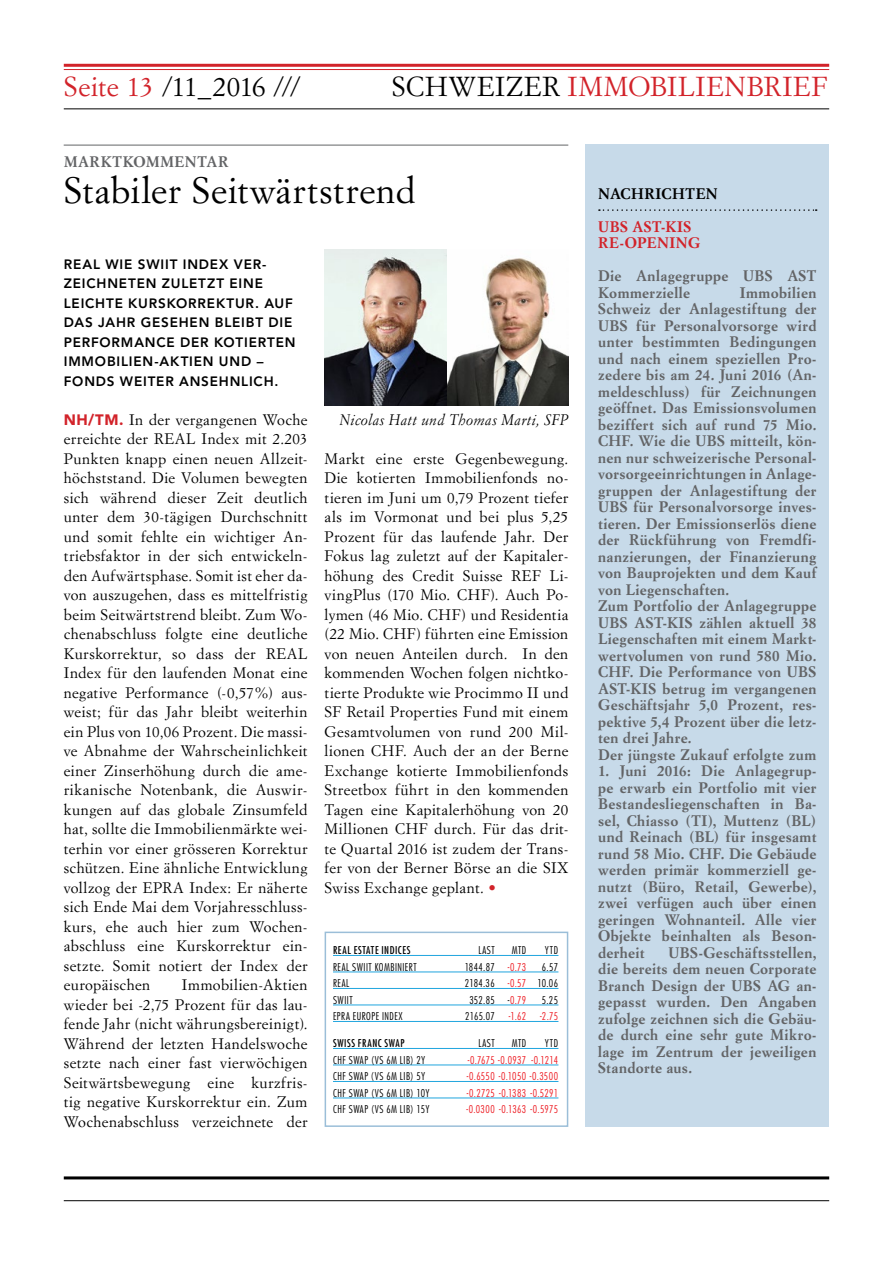
<style>
.page{position:relative;width:893px;height:1263px;background:#fff}
.page>*{position:absolute;margin:0;border:0;box-sizing:border-box;transform-origin:0 0}
.t1{font:36px "Simoncini Garamond Std";letter-spacing:.02em;color:#000}
.t2{font:27px "Simoncini Garamond Std";letter-spacing:.03em;color:#d2232a}
.t3{font:27px "Simoncini Garamond Std";letter-spacing:.005em;color:#000}
.t4{font:15px/19.5px "Simoncini Garamond Std";letter-spacing:.025em;color:#000;text-align:justify}
.t5{font:700 15px/16.5px "Simoncini Garamond Std";letter-spacing:.025em;color:#636466}
.t6{font:italic 15px "Simoncini Garamond Std";letter-spacing:.02em;color:#000}
.t7{font:700 15px/16.5px "Simoncini Garamond Std";letter-spacing:.03em;color:#d2232a}
.t8{font:700 15px "Simoncini Garamond Std";letter-spacing:.03em;color:#000}
.t9{font:800 13.5px/19.5px "Avenir LT Std";letter-spacing:.06em;color:#000}
.t10{font:300 condensed 10.5px "Futura Std";letter-spacing:.045em;color:#000}
.t11{font:300 condensed 10.5px "Futura Std";letter-spacing:.025em;color:#ed1d24}
.t12{font:condensed 10.5px "Futura Std";letter-spacing:.055em;color:#000}
.t13{font:300 condensed 10.5px "Futura Std";letter-spacing:.025em;color:#000}
.s1{color:#d2232a}
.s2{color:#000}
.s3{font-family:"Avenir LT Std";font-weight:900;color:#d2232a}
.s4{color:#ed1d24}
</style>
<div class="page">
<hr style="left:64px;top:1176px;width:765px;height:3px;background:#000">
<hr style="left:64px;top:1200px;width:765px;height:1px;background:#000">
<hr style="left:64px;top:64px;width:765px;height:3px;background:#d2232a">
<hr style="left:64px;top:69px;width:765px;height:1px;background:#d2232a">
<hr style="left:64px;top:108px;width:765px;height:1px;background:#000">
<hr style="left:64px;top:145px;width:504px;height:1px;background:#636466">
<img style="left:325px;top:249px;width:243px;height:156px">
<div style="left:325px;top:932px;width:243px;height:195px;background:#fff;border:2px solid #9bbed8"></div>
<hr style="left:333px;top:955px;width:225px;height:1px;background:#20a5de">
<hr style="left:333px;top:971px;width:225px;height:1px;background:#20a5de">
<hr style="left:333px;top:988px;width:225px;height:1px;background:#20a5de">
<hr style="left:333px;top:1004px;width:225px;height:1px;background:#20a5de">
<hr style="left:333px;top:1021px;width:225px;height:1px;background:#20a5de">
<hr style="left:333px;top:1048px;width:225px;height:1px;background:#20a5de">
<hr style="left:333px;top:1064px;width:225px;height:1px;background:#20a5de">
<hr style="left:333px;top:1081px;width:225px;height:1px;background:#20a5de">
<hr style="left:333px;top:1097px;width:225px;height:1px;background:#20a5de">
<div style="left:585px;top:145px;width:244px;height:982px;background:#c7dae9"></div>
<svg style="left:599px;top:209px;width:218px;height:2px"></svg>
<h2 class="t3" style="left:64px;top:70px;width:238px"><span class="s1">Seite 13</span> /11_2016 ///</h2>
<h2 class="t2" style="left:392px;top:70px;width:437px"><span class="s2">SCHWEIZER</span> IMMOBILIENBRIEF</h2>
<p class="t5" style="left:64px;top:154px;width:166px">MARKTKOMMENTAR</p>
<h1 class="t1" style="left:64px;top:168px;width:353px">Stabiler Seitwärtstrend</h1>
<p class="t9" style="left:64px;top:254px;width:233px">REAL WIE SWIIT INDEX VER-<br>ZEICHNETEN ZULETZT EINE<br>LEICHTE KURSKORREKTUR. AUF<br>DAS JAHR GESEHEN BLEIBT DIE<br>PERFORMANCE DER KOTIERTEN<br>IMMOBILIEN-AKTIEN UND –<br>FONDS WEITER ANSEHNLICH.</p>
<p class="t4" style="left:64px;top:409px;width:245px"><span class="s3">NH/TM.</span> In der vergangenen Woche erreichte der REAL Index mit 2.203<br>Punkten knapp einen neuen Allzeit&shy;höchststand. Die Volumen bewegten sich während dieser Zeit deutlich unter dem 30-tägigen Durchschnitt und somit fehlte ein wichtiger An&shy;triebsfaktor in der sich entwickeln&shy;den Aufwärtsphase. Somit ist eher da&shy;von auszugehen, dass es mittelfristig beim Seitwärtstrend bleibt. Zum Wo&shy;chenabschluss folgte eine deutliche Kurskorrektur, so dass der REAL Index für den laufenden Monat eine negative Performance (-0,57%) aus&shy;weist; für das Jahr bleibt weiterhin ein Plus von 10,06 Prozent. Die massi&shy;ve Abnahme der Wahrscheinlichkeit einer Zinserhöhung durch die ame&shy;rikanische Notenbank, die Auswir&shy;kungen auf das globale Zinsumfeld hat, sollte die Immobilienmärkte wei&shy;terhin vor einer grösseren Korrektur schützen. Eine ähnliche Entwicklung vollzog der EPRA Index: Er näherte sich Ende Mai dem Vorjahresschluss&shy;kurs, ehe auch hier zum Wochen&shy;abschluss eine Kurskorrektur ein&shy;setzte. Somit notiert der Index der europäischen</p>
<p class="t4" style="left:64px;top:975px;width:245px;text-indent:118px">Immobilien-Aktien wieder bei -2,75 Prozent für das lau&shy;fende Jahr (nicht währungsbereinigt).<br>Während der letzten Handelswoche setzte nach einer fast vierwöchigen Seitwärtsbewegung eine kurzfris&shy;tig negative Kurskorrektur ein. Zum Wochenabschluss verzeichnete der</p>
<p class="t6" style="left:340px;top:410px;width:230px">Nicolas Hatt und Thomas Marti, SFP</p>
<p class="t4" style="left:325px;top:448px;width:245px">Markt eine erste Gegenbewegung.<br>Die kotierten Immobilienfonds no&shy;tieren im Juni um 0,79 Prozent tiefer als im Vormonat und bei plus 5,25<br>Prozent für das laufende Jahr. Der Fokus lag zuletzt auf der Kapitaler&shy;höhung des Credit Suisse REF Li&shy;vingPlus (170 Mio. CHF). Auch Po&shy;lymen (46 Mio. CHF) und Residentia (22 Mio. CHF) führten eine Emission von neuen Anteilen durch. In den kommenden Wochen folgen nichtko&shy;tierte Produkte wie Procimmo II und SF Retail Properties Fund mit einem Gesamtvolumen von rund 200 Mil&shy;lionen CHF. Auch der an der Berne Exchange kotierte Immobilienfonds Streetbox führt in den kommenden Tagen eine Kapitalerhöhung von 20<br>Millionen CHF durch. Für das drit&shy;te Quartal 2016 ist zudem der Trans&shy;fer von der Berner Börse an die SIX Swiss Exchange geplant. <span class="s3">•</span></p>
<p class="t12" style="left:333px;top:944px;width:79px">REAL ESTATE INDICES</p>
<p class="t10" style="left:478px;top:944px;width:18px">LAST</p>
<p class="t10" style="left:512px;top:944px;width:16px">MTD</p>
<p class="t10" style="left:545px;top:944px;width:15px">YTD</p>
<p class="t10" style="left:333px;top:960px;width:85px">REAL SWIIT KOMBINIERT</p>
<p class="t10" style="left:465px;top:960px;width:63px">1844.87 <span class="s4">-0.73</span></p>
<p class="t10" style="left:542px;top:960px;width:18px">6.57</p>
<p class="t10" style="left:333px;top:977px;width:18px">REAL</p>
<p class="t13" style="left:465px;top:977px;width:95px">2184.36 <span class="s4">-0.57</span> 10.06</p>
<p class="t10" style="left:333px;top:993px;width:21px">SWIIT</p>
<p class="t10" style="left:469px;top:993px;width:58px">352.85 -<span class="s4">0.79</span></p>
<p class="t10" style="left:542px;top:993px;width:18px">5.25</p>
<p class="t10" style="left:333px;top:1010px;width:71px">EPRA EUROPE INDEX</p>
<p class="t10" style="left:465px;top:1010px;width:31px">2165.07</p>
<p class="t11" style="left:509px;top:1010px;width:19px">-1.62</p>
<p class="t11" style="left:540px;top:1010px;width:19px">-2.75</p>
<p class="t12" style="left:333px;top:1037px;width:73px">SWISS FRANC SWAP</p>
<p class="t10" style="left:478px;top:1037px;width:18px">LAST</p>
<p class="t10" style="left:512px;top:1037px;width:16px">MTD</p>
<p class="t10" style="left:545px;top:1037px;width:15px">YTD</p>
<p class="t10" style="left:333px;top:1053px;width:94px">CHF SWAP (VS 6M LIB) 2Y</p>
<p class="t11" style="left:468px;top:1053px;width:92px">-0.7675 -0.0937 -0.1214</p>
<p class="t10" style="left:333px;top:1070px;width:94px">CHF SWAP (VS 6M LIB) 5Y</p>
<p class="t11" style="left:467px;top:1070px;width:93px">-0.6550 -0.1050 -0.3500</p>
<p class="t10" style="left:333px;top:1086px;width:98px">CHF SWAP (VS 6M LIB) 10Y</p>
<p class="t11" style="left:467px;top:1086px;width:93px">-0.2725 -0.1383 -0.5291</p>
<p class="t10" style="left:333px;top:1103px;width:98px">CHF SWAP (VS 6M LIB) 15Y</p>
<p class="t11" style="left:466px;top:1103px;width:93px">-0.0300 -0.1363 -0.5975</p>
<p class="t8" style="left:598px;top:184px;width:121px">NACHRICHTEN</p>
<p class="t7" style="left:598px;top:219px;width:104px">UBS AST-KIS<br>RE-OPENING</p>
<p class="t5" style="left:598px;top:268px;width:220px">Die Anlagegruppe UBS AST<br>Kommerzielle</p>
<p class="t5" style="left:598px;top:285px;width:220px;text-indent:142px">Immobilien<br>Schweiz der Anlagestiftung der<br>UBS für Personalvorsorge wird unter bestimmten Bedingungen und nach einem speziellen Pro&shy;zedere bis am 24. Juni 2016 (An&shy;meldeschluss) für Zeichnungen geöffnet. Das Emissionsvolumen beziffert sich auf rund 75 Mio.<br>CHF. Wie die UBS mitteilt, kön&shy;nen nur schweizerische Personal&shy;vorsorgeeinrichtungen in Anlage&shy;gruppen der Anlagestiftung der<br>UBS für Personalvorsorge inves&shy;tieren. Der Emissionserlös diene der Rückführung von Fremdfi&shy;nanzierungen, der Finanzierung von Bauprojekten und dem Kauf von Liegenschaften.<br>Zum Portfolio der Anlagegruppe<br>UBS AST-KIS zählen aktuell 38<br>Liegenschaften mit einem Markt&shy;wertvolumen von rund 580 Mio.<br>CHF. Die Performance von UBS<br>AST-KIS betrug im vergangenen<br>Geschäftsjahr 5,0 Prozent, res&shy;pektive 5,4 Prozent über die letz&shy;ten drei Jahre.<br>Der jüngste Zukauf erfolgte zum</p>
<p class="t5" style="left:598px;top:763px;width:220px;text-align:justify">1. Juni 2016: Die Anlagegrup&shy;pe erwarb ein Portfolio mit vier Bestandesliegenschaften in Ba&shy;sel, Chiasso (TI), Muttenz (BL) und Reinach (BL) für insgesamt rund 58 Mio. CHF. Die Gebäude werden primär kommerziell ge&shy;nutzt (Büro, Retail, Gewerbe), zwei verfügen auch über einen geringen Wohnanteil. Alle vier Objekte beinhalten als Beson&shy;derheit</p>
<p class="t5" style="left:598px;top:945px;width:220px;text-align:justify;text-indent:70px">UBS-Geschäftsstellen, die bereits dem neuen Corporate Branch Design der UBS AG an&shy;gepasst wurden. Den Angaben zufolge zeichnen sich die Gebäu&shy;de durch eine sehr gute Mikro&shy;lage im Zentrum der jeweiligen Standorte aus.</p>
</div>
